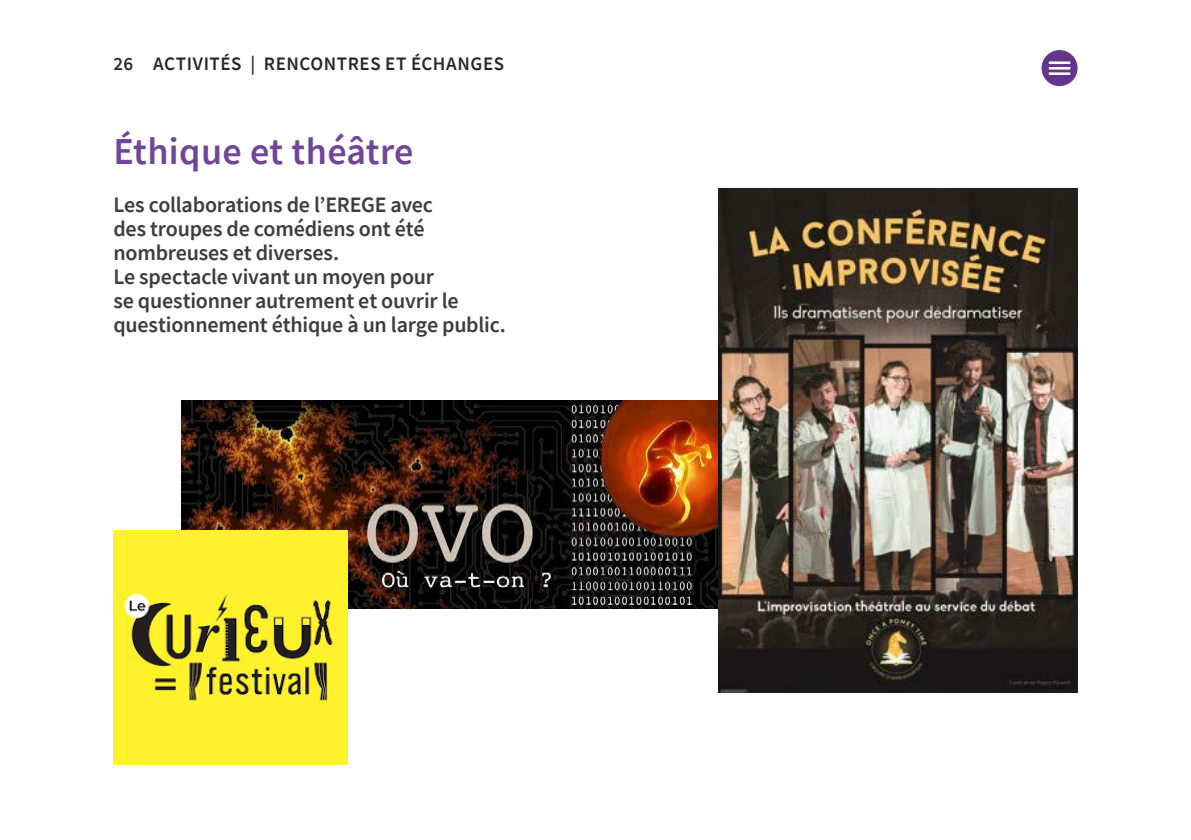
<style>
.page{position:relative;width:1191px;height:840px;background:#fff}
.page>*{position:absolute;margin:0;border:0;box-sizing:border-box;transform-origin:0 0}
.t1{font:600 38px "Source Sans Pro";letter-spacing:.01em;color:#71459a}
.t2{font:600 22px/24px "Source Sans Pro";letter-spacing:-.01em;color:#3c3c3b}
.t3{font:600 19px "Source Sans Pro";letter-spacing:.03em;color:#282827}
</style>
<div class="page">
<img style="left:181px;top:400px;width:537px;height:208px">
<img style="left:718px;top:188px;width:359px;height:504px">
<img style="left:113px;top:530px;width:234px;height:234px">
<div style="left:1041px;top:50px;width:36px;height:36px;background:#64358c;border-radius:50%"></div>
<hr style="left:1048px;top:61px;width:22px;height:3px;background:#fff">
<hr style="left:1048px;top:67px;width:22px;height:2px;background:#fff">
<hr style="left:1048px;top:72px;width:22px;height:3px;background:#fff">
<p class="t3" style="left:113px;top:51px;width:392px">26 ACTIVITÉS | RENCONTRES ET ÉCHANGES</p>
<h1 class="t1" style="left:113px;top:126px;width:301px">Éthique et théâtre</h1>
<p class="t2" style="left:113px;top:192px;width:394px">Les collaborations de l’EREGE avec<br>des troupes de comédiens ont été nombreuses et diverses.<br>Le spectacle vivant un moyen pour<br>se questionner autrement et ouvrir le questionnement éthique à un large public.</p>
</div>
